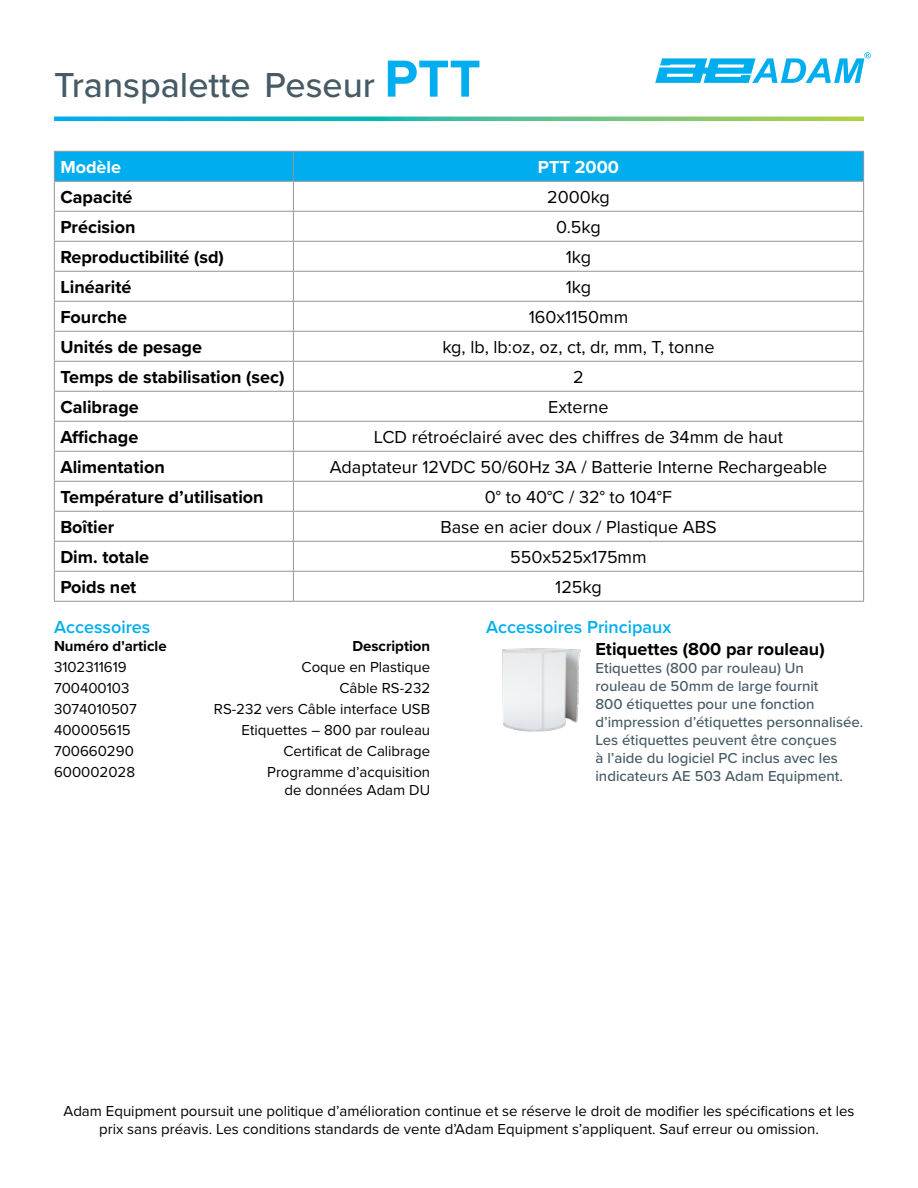
<style>
.page{position:relative;width:918px;height:1188px;background:#fff}
.page>*{position:absolute;margin:0;border:0;box-sizing:border-box;transform-origin:0 0}
.t1{font:500 36px "Proxima Nova";color:#465b65}
.t2{font:18px "Proxima Nova";color:#000}
.t3{font:700 18px "Proxima Nova";color:#000}
.t4{font:600 18px "Proxima Nova";color:#00aeef}
.t5{font:700 18px "Proxima Nova";color:#fff}
.t6{font:15px/18px "Proxima Nova";color:#000;text-align:center}
.t7{font:500 15px/18px "Proxima Nova";color:#465b65}
.t8{font:700 15px "Proxima Nova";color:#000}
.s1{font-weight:700;font-size:54px;color:#00aeef}
</style>
<div class="page">
<svg style="left:54px;top:151px;width:810px;height:450px"></svg>
<hr style="left:54px;top:601px;width:239px;height:1px;background:#939598">
<hr style="left:293px;top:601px;width:571px;height:1px;background:#939598">
<svg style="left:54px;top:117px;width:810px;height:4px;background:#43bd9e"></svg>
<svg style="left:655px;top:52px;width:216px;height:31px"></svg>
<img style="left:502px;top:648px;width:79px;height:84px">
<h1 class="t1" style="left:54px;top:58px;width:428px">Transpalette Peseur <span class="s1">PTT</span></h1>
<p class="t5" style="left:60px;top:154px;width:62px">Modèle</p>
<p class="t5" style="left:538px;top:154px;width:83px">PTT 2000</p>
<p class="t3" style="left:60px;top:184px;width:74px">Capacité</p>
<p class="t2" style="left:547px;top:184px;width:64px">2000kg</p>
<p class="t3" style="left:60px;top:214px;width:77px">Précision</p>
<p class="t2" style="left:556px;top:214px;width:46px">0.5kg</p>
<p class="t3" style="left:60px;top:244px;width:165px">Reproductibilité (sd)</p>
<p class="t2" style="left:566px;top:244px;width:27px">1kg</p>
<p class="t3" style="left:60px;top:274px;width:73px">Linéarité</p>
<p class="t2" style="left:566px;top:274px;width:27px">1kg</p>
<p class="t3" style="left:60px;top:304px;width:68px">Fourche</p>
<p class="t2" style="left:529px;top:304px;width:101px">160x1150mm</p>
<p class="t3" style="left:60px;top:334px;width:143px">Unités de pesage</p>
<p class="t2" style="left:442px;top:334px;width:274px">kg, lb, lb:oz, oz, ct, dr, mm, T, tonne</p>
<p class="t3" style="left:60px;top:364px;width:226px">Temps de stabilisation (sec)</p>
<p class="t2" style="left:573px;top:364px;width:12px">2</p>
<p class="t3" style="left:60px;top:394px;width:80px">Calibrage</p>
<p class="t2" style="left:548px;top:394px;width:62px">Externe</p>
<p class="t3" style="left:60px;top:424px;width:79px">Affichage</p>
<p class="t2" style="left:374px;top:424px;width:411px">LCD rétroéclairé avec des chiffres de 34mm de haut</p>
<p class="t3" style="left:60px;top:454px;width:106px">Alimentation</p>
<p class="t2" style="left:330px;top:454px;width:499px">Adaptateur 12VDC 50/60Hz 3A / Batterie Interne Rechargeable</p>
<p class="t3" style="left:60px;top:484px;width:205px">Température d’utilisation</p>
<p class="t2" style="left:485px;top:484px;width:189px">0° to 40°C / 32° to 104°F</p>
<p class="t3" style="left:60px;top:514px;width:55px">Boîtier</p>
<p class="t2" style="left:440px;top:514px;width:278px">Base en acier doux / Plastique ABS</p>
<p class="t3" style="left:60px;top:544px;width:90px">Dim. totale</p>
<p class="t2" style="left:510px;top:544px;width:138px">550x525x175mm</p>
<p class="t3" style="left:60px;top:574px;width:78px">Poids net</p>
<p class="t2" style="left:555px;top:574px;width:48px">125kg</p>
<p class="t4" style="left:54px;top:614px;width:98px">Accessoires</p>
<p class="t8" style="left:54px;top:635px;width:114px">Numéro d'article</p>
<p class="t8" style="left:352px;top:635px;width:79px">Description</p>
<p class="t6" style="left:54px;top:657px;width:74px">3102311619</p>
<p class="t6" style="left:302px;top:657px;width:130px">Coque en Plastique</p>
<p class="t6" style="left:54px;top:678px;width:77px">700400103</p>
<p class="t6" style="left:339px;top:678px;width:92px">Câble RS-232</p>
<p class="t6" style="left:54px;top:699px;width:84px">3074010507</p>
<p class="t6" style="left:214px;top:699px;width:218px">RS-232 vers Câble interface USB</p>
<p class="t6" style="left:54px;top:720px;width:78px">400005615</p>
<p class="t6" style="left:242px;top:720px;width:190px">Etiquettes – 800 par rouleau</p>
<p class="t6" style="left:54px;top:741px;width:81px">700660290</p>
<p class="t6" style="left:283px;top:741px;width:148px">Certificat de Calibrage</p>
<p class="t6" style="left:54px;top:762px;width:83px">600002028</p>
<p class="t6" style="left:267px;top:762px;width:164px;text-align:right">Programme d’acquisition de données Adam DU</p>
<p class="t4" style="left:486px;top:614px;width:187px">Accessoires Principaux</p>
<p class="t3" style="left:595px;top:635px;width:231px">Etiquettes (800 par rouleau)</p>
<p class="t7" style="left:596px;top:658px;width:269px">Etiquettes (800 par rouleau) Un<br>rouleau de 50mm de large fournit<br>800 étiquettes pour une fonction d’impression d’étiquettes personnalisée.<br>Les étiquettes peuvent être conçues<br>à l’aide du logiciel PC inclus avec les indicateurs AE 503 Adam Equipment.</p>
<p class="t6" style="left:63px;top:1101px;width:793px">Adam Equipment poursuit une politique d’amélioration continue et se réserve le droit de modifier les spécifications et les prix sans préavis. Les conditions standards de vente d’Adam Equipment s’appliquent. Sauf erreur ou omission.</p>
</div>
